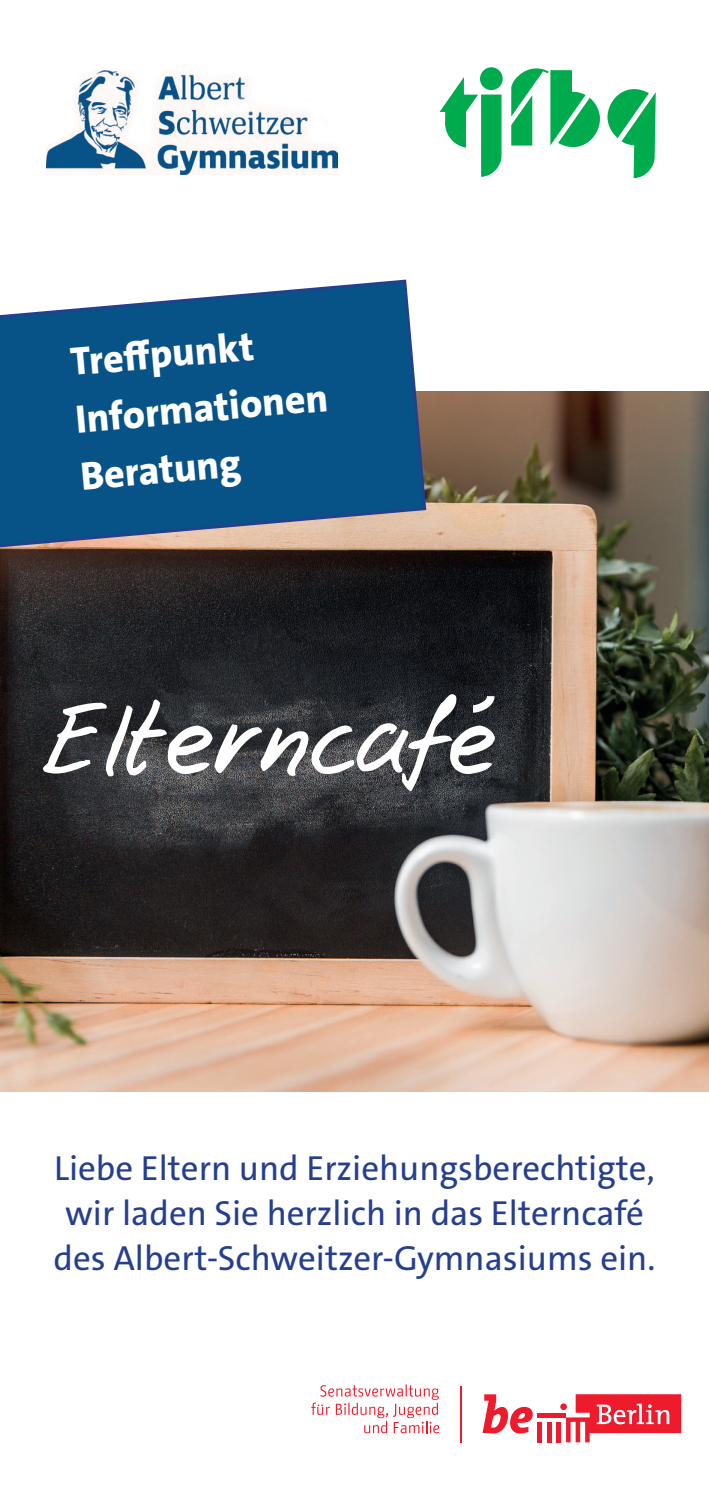
<style>
.page{position:relative;width:709px;height:1489px;background:#fff}
.page>*{position:absolute;margin:0;border:0;box-sizing:border-box;transform-origin:0 0}
.t1{font:101px "Josschrift";color:#fff}
.t2{font:800 40px/57.5px "The Sans C5";color:#fff}
.t3{font:35px/45px "The Sans C5";color:#253f8e;text-align:center}
</style>
<div class="page">
<img style="left:0;top:391px;width:709px;height:700px">
<svg style="left:465px;top:688px;width:32px;height:28px"></svg>
<svg style="left:0;top:279px;width:427px;height:281px;background:#2d658d"></svg>
<img style="left:46px;top:71px;width:291px;height:104px">
<svg style="left:511px;top:68px;width:89px;height:79px"></svg>
<svg style="left:439px;top:67px;width:63px;height:110px"></svg>
<svg style="left:607px;top:89px;width:48px;height:89px"></svg>
<svg style="left:482px;top:1394px;width:50px;height:39px"></svg>
<div style="left:537px;top:1421px;width:5px;height:21px;background:#ee1b2d"></div>
<hr style="left:547px;top:1421px;width:4px;height:21px;background:#ee1b2d">
<div style="left:556px;top:1421px;width:5px;height:21px;background:#ee1b2d"></div>
<div style="left:537px;top:1412px;width:29px;height:5px;background:#ee1b2d"></div>
<div style="left:560px;top:1403px;width:7px;height:6px;background:#ee1b2d;border-radius:50%"></div>
<svg style="left:566px;top:1394px;width:115px;height:48px"></svg>
<hr style="left:460px;top:1385px;width:1px;height:57px;background:#ee1b2d">
<svg style="left:311px;top:1384px;width:128px;height:49px"></svg>
<p class="t2" style="left:68px;top:333px;width:255px;rotate:-5deg">Treff punkt<br>Informationen<br>Beratung</p>
<h1 class="t1" style="left:39px;top:677px;width:459px">Elterncafe</h1>
<p class="t3" style="left:54px;top:1145px;width:603px">Liebe Eltern und Erziehungsberechtigte, wir laden Sie herzlich in das Elterncafé des Albert-Schweitzer-Gymnasiums ein.</p>
</div>
